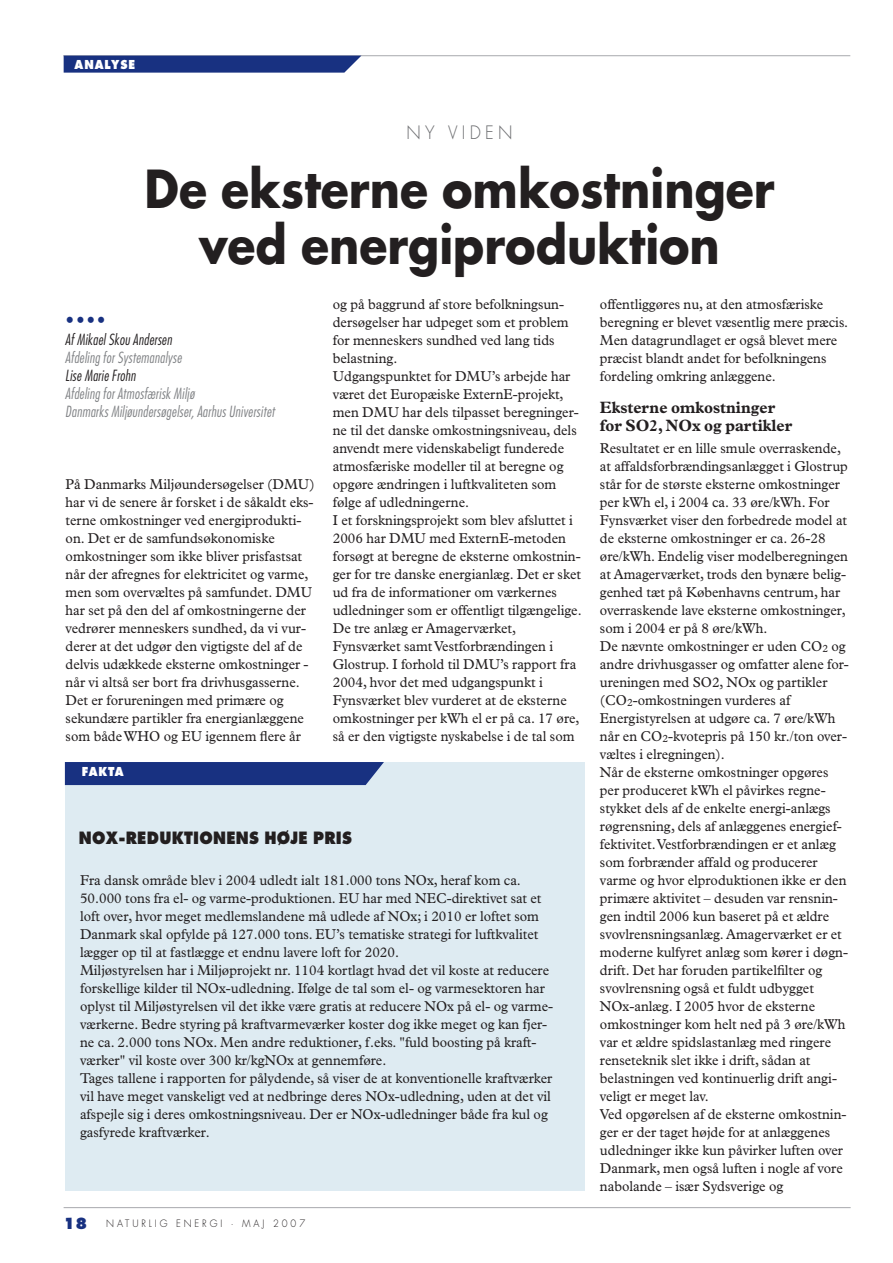
<style>
.page{position:relative;width:893px;height:1263px;background:#fff}
.page>*{position:absolute;margin:0;border:0;box-sizing:border-box;transform-origin:0 0}
.t1{font:700 51px/55.5px "Futura";color:#231f20;text-align:center;scale:.9 1}
.t2{font:800 24px "Futura";color:#183181;scale:.95 1}
.t3{font:300 18px "Futura";letter-spacing:.25em;color:#6c6d70;scale:.95 1}
.t4{font:700 16.5px/18px "Plantin";color:#231f20;scale:.95 1}
.t5{font:800 16.5px "Futura";letter-spacing:.015em;color:#231f20;scale:.9 1}
.t6{font:italic 300 condensed 15px/18px "Futura";letter-spacing:.02em;color:#808285;scale:.95 1}
.t7{font:italic 300 condensed 15px "Futura";letter-spacing:.02em;color:#231f20;scale:.95 1}
.t8{font:800 15px "Futura";color:#183181;scale:.95 1}
.t9{font:14.4px/18px "Plantin";color:#231f20;scale:.95 1}
.t10{font:800 12px "Futura";letter-spacing:.085em;color:#fff;scale:.9 1}
.t11{font:300 9.9px "Futura";letter-spacing:.31em;color:#231f20;scale:.95 1}
</style>
<div class="page">
<hr style="left:64px;top:1207px;width:786px;height:1px;background:#a8a9ad">
<hr style="left:63px;top:55px;width:787px;height:1px;background:#a8a9ad">
<svg style="left:64px;top:56px;width:297px;height:17px;background:#233b87"></svg>
<div style="left:65px;top:762px;width:519px;height:429px;background:#deebf2"></div>
<div style="left:65px;top:762px;width:319px;height:23px;background:#183181"></div>
<p class="t10" style="left:75px;top:59px;width:69px">ANALYSE</p>
<p class="t3" style="left:406px;top:125px;width:113px">NY VIDEN</p>
<h1 class="t1" style="left:144px;top:166px;width:701px">De eksterne omkostninger ved energiproduktion</h1>
<p class="t9" style="left:333px;top:296px;width:263px">og på baggrund af store befolkningsun&shy;dersøgelser har udpeget som et problem for menneskers sundhed ved lang tids belastning.<br>Udgangspunktet for DMU’s arbejde har været det Europæiske ExternE-projekt, men DMU har dels tilpasset beregninger&shy;ne til det danske omkostningsniveau, dels anvendt mere videnskabeligt funderede atmosfæriske modeller til at beregne og opgøre ændringen i luftkvaliteten som følge af udledningerne.<br>I et forskningsprojekt som blev afsluttet i 2006 har DMU med ExternE-metoden forsøgt at beregne de eksterne omkostnin&shy;ger for tre danske energianlæg. Det er sket ud fra de informationer om værkernes udledninger som er offentligt tilgængelige.<br>De tre anlæg er Amagerværket, Fynsværket samt Vestforbrændingen i Glostrup. I forhold til DMU’s rapport fra 2004, hvor det med udgangspunkt i Fynsværket blev vurderet at de eksterne omkostninger per kWh el er på ca. 17 øre, så er den vigtigste nyskabelse i de tal som</p>
<p class="t9" style="left:600px;top:296px;width:263px">offentliggøres nu, at den atmosfæriske beregning er blevet væsentlig mere præcis.<br>Men datagrundlaget er også blevet mere præcist blandt andet for befolkningens fordeling omkring anlæggene.</p>
<h2 class="t2" style="left:65px;top:307px;width:44px">····</h2>
<p class="t7" style="left:65px;top:333px;width:116px">Af MikaelSkou Andersen</p>
<p class="t6" style="left:65px;top:349px;width:126px">Afdeling forSystemanalyse</p>
<p class="t7" style="left:65px;top:369px;width:78px">Lise Marie Frohn</p>
<p class="t6" style="left:65px;top:385px;width:224px">Afdeling forAtmosfærisk Miljø<br>Danmarks Miljøundersøgelser,Aarhus Universitet</p>
<p class="t4" style="left:600px;top:400px;width:204px">Eksterne omkostninger for SO2, NOx og partikler</p>
<p class="t9" style="left:600px;top:440px;width:263px">Resultatet er en lille smule overraskende, at affaldsforbrændingsanlægget i Glostrup står for de største eksterne omkostninger per kWh el, i 2004 ca. 33 øre/kWh. For Fynsværket viser den forbedrede model at de eksterne omkostninger er ca. 26-28 øre/kWh. Endelig viser modelberegningen at Amagerværket, trods den bynære belig&shy;genhed tæt på Københavns centrum, har overraskende lave eksterne omkostninger, som i 2004 er på 8 øre/kWh.<br>De nævnte omkostninger er uden CO<sub>2</sub> og andre drivhusgasser og omfatter alene for&shy;ureningen med SO2, NOx og partikler (CO<sub>2</sub>-omkostningen vurderes af Energistyrelsen at udgøre ca. 7 øre/kWh når en CO<sub>2</sub>-kvotepris på 150 kr./ton over&shy;væltes i elregningen).<br>Når de eksterne omkostninger opgøres per produceret kWh el påvirkes regne&shy;stykket dels af de enkelte energi-anlægs røgrensning, dels af anlæggenes energief&shy;fektivitet.Vestforbrændingen er et anlæg som forbrænder affald og producerer varme og hvor elproduktionen ikke er den primære aktivitet – desuden var rensnin&shy;gen indtil 2006 kun baseret på et ældre svovlrensningsanlæg. Amagerværket er et moderne kulfyret anlæg som kører i døgn&shy;drift. Det har foruden partikelfilter og svovlrensning også et fuldt udbygget NOx-anlæg. I 2005 hvor de eksterne omkostninger kom helt ned på 3 øre/kWh var et ældre spidslastanlæg med ringere renseteknik slet ikke i drift, sådan at belastningen ved kontinuerlig drift angi&shy;veligt er meget lav.<br>Ved opgørelsen af de eksterne omkostnin&shy;ger er der taget højde for at anlæggenes udledninger ikke kun påvirker luften over Danmark, men også luften i nogle af vore nabolande – især Sydsverige og</p>
<p class="t9" style="left:66px;top:476px;width:263px">På Danmarks Miljøundersøgelser (DMU) har vi de senere år forsket i de såkaldt eks&shy;terne omkostninger ved energiprodukti&shy;on. Det er de samfundsøkonomiske omkostninger som ikke bliver prisfastsat når der afregnes for elektricitet og varme, men som overvæltes på samfundet. DMU har set på den del af omkostningerne der vedrører menneskers sundhed, da vi vur&shy;derer at det udgør den vigtigste del af de delvis udækkede eksterne omkostninger - når vi altså ser bort fra drivhusgasserne.<br>Det er forureningen med primære og sekundære partikler fra energianlæggene som både WHO og EU igennem flere år</p>
<p class="t10" style="left:82px;top:767px;width:48px">FAKTA</p>
<p class="t5" style="left:79px;top:830px;width:305px">NOX-REDUKTIONENS HØJE PRIS</p>
<p class="t9" style="left:80px;top:872px;width:499px">Fra dansk område blev i 2004 udledt ialt 181.000 tons NOx, heraf kom ca.<br>50.000 tons fra el- og varme-produktionen. EU har med NEC-direktivet sat et loft over, hvor meget medlemslandene må udlede af NOx; i 2010 er loftet som Danmark skal opfylde på 127.000 tons. EU’s tematiske strategi for luftkvalitet lægger op til at fastlægge et endnu lavere loft for 2020.<br>Miljøstyrelsen har i Miljøprojekt nr. 1104 kortlagt hvad det vil koste at reducere forskellige kilder til NOx-udledning. Ifølge de tal som el- og varmesektoren har oplyst til Miljøstyrelsen vil det ikke være gratis at reducere NOx på el- og varme&shy;værkerne. Bedre styring på kraftvarmeværker koster dog ikke meget og kan fjer&shy;ne ca. 2.000 tons NOx. Men andre reduktioner, f.eks. "fuld boosting på kraft&shy;værker" vil koste over 300 kr/kgNOx at gennemføre.<br>Tages tallene i rapporten for pålydende, så viser de at konventionelle kraftværker vil have meget vanskeligt ved at nedbringe deres NOx-udledning, uden at det vil afspejle sig i deres omkostningsniveau. Der er NOx-udledninger både fra kul og gasfyrede kraftværker.</p>
<p class="t8" style="left:64px;top:1217px;width:26px">18</p>
<p class="t11" style="left:106px;top:1219px;width:211px">NATURLIG ENERGI · MAJ 2007</p>
</div>
